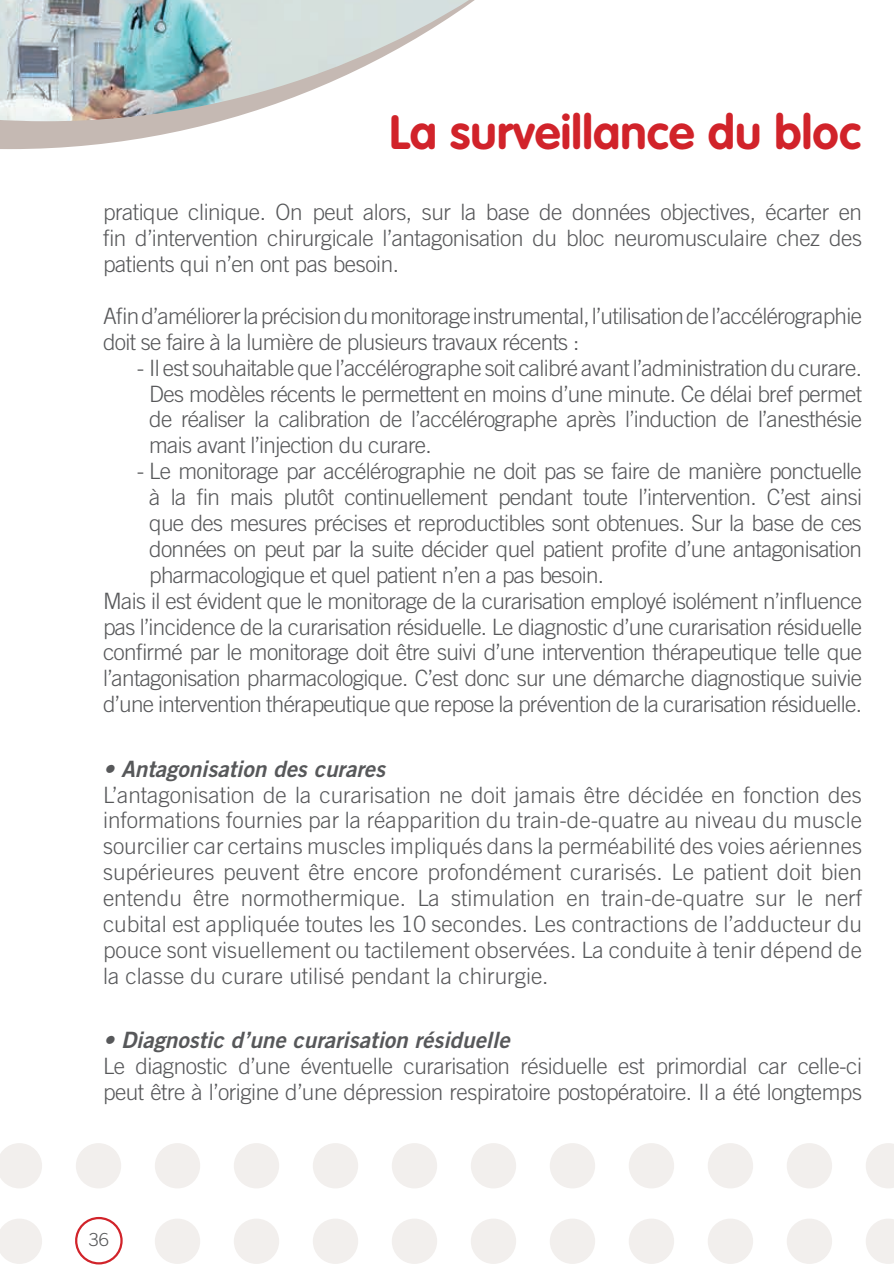
<style>
.page{position:relative;width:894px;height:1276px;background:#fff}
.page>*{position:absolute;margin:0;border:0;box-sizing:border-box;transform-origin:0 0}
.t1{font:700 47.25px "VAG Rounded Std";letter-spacing:.005em;color:#d1232a}
.t2{font:300 22.5px/25.9px "Trade Gothic LT Std";letter-spacing:-.03em;color:#57585a;text-align:justify}
.t3{font:22.5px "Trade Gothic LT Std Bd 2 Obl";color:#57585a}
.t4{font:300 18px "Trade Gothic LT Std";color:#57585a}
</style>
<div class="page">
<svg style="left:76px;top:1143px;width:817px;height:121px"></svg>
<svg style="left:0;top:1143px;width:42px;height:121px"></svg>
<svg style="left:75px;top:1217px;width:48px;height:47px"></svg>
<div style="left:85px;top:1233px;width:28px;height:22px;background:#fff"></div>
<svg style="left:0;top:121px;width:220px;height:28px;fill:#c5b9b3"></svg>
<img style="left:0;top:0;width:475px;height:121px">
<h1 class="t1" style="left:389px;top:105px;width:473px">La surveillance du bloc</h1>
<p class="t2" style="left:103px;top:199px;width:760px">pratique clinique. On peut alors, sur la base de données objectives, écarter en fin d’intervention chirurgicale l’antagonisation du bloc neuromusculaire chez des patients qui n’en ont pas besoin.</p>
<p class="t2" style="left:103px;top:303px;width:760px">Afin d’améliorer la précision du monitorage instrumental, l’utilisation de l’accélérographie doit se faire à la lumière de plusieurs travaux récents :</p>
<p class="t2" style="left:149px;top:354px;width:714px;text-indent:-12px">- Il est souhaitable que l’accélérographe soit calibré avant l’administration du curare.<br>Des modèles récents le permettent en moins d’une minute. Ce délai bref permet de réaliser la calibration de l’accélérographe après l’induction de l’anesthésie mais avant l’injection du curare.</p>
<p class="t2" style="left:137px;top:458px;width:726px">- Le monitorage par accélérographie ne doit pas se faire de manière ponctuelle</p>
<p class="t2" style="left:149px;top:484px;width:714px">à la fin mais plutôt continuellement pendant toute l’intervention. C’est ainsi</p>
<p class="t2" style="left:149px;top:510px;width:713px">que des mesures précises et reproductibles sont obtenues. Sur la base de ces</p>
<p class="t2" style="left:149px;top:536px;width:713px">données on peut par la suite décider quel patient profite d’une antagonisation</p>
<p class="t2" style="left:149px;top:561px;width:456px">pharmacologique et quel patient n’en a pas besoin.</p>
<p class="t2" style="left:103px;top:587px;width:760px">Mais il est évident que le monitorage de la curarisation employé isolément n’influence</p>
<p class="t2" style="left:103px;top:613px;width:760px">pas l’incidence de la curarisation résiduelle. Le diagnostic d’une curarisation résiduelle</p>
<p class="t2" style="left:103px;top:639px;width:760px">confirmé par le monitorage doit être suivi d’une intervention thérapeutique telle que</p>
<p class="t2" style="left:103px;top:665px;width:760px">l’antagonisation pharmacologique. C’est donc sur une démarche diagnostique suivie</p>
<p class="t2" style="left:103px;top:691px;width:760px">d’une intervention thérapeutique que repose la prévention de la curarisation résiduelle.</p>
<p class="t3" style="left:103px;top:755px;width:283px">• Antagonisation des curares</p>
<p class="t2" style="left:103px;top:781px;width:760px">L’antagonisation de la curarisation ne doit jamais être décidée en fonction des informations fournies par la réapparition du train-de-quatre au niveau du muscle sourcilier car certains muscles impliqués dans la perméabilité des voies aériennes supérieures peuvent être encore profondément curarisés. Le patient doit bien entendu être normothermique. La stimulation en train-de-quatre sur le nerf cubital est appliquée toutes les 10 secondes. Les contractions de l’adducteur du pouce sont visuellement ou tactilement observées. La conduite à tenir dépend de la classe du curare utilisé pendant la chirurgie.</p>
<p class="t3" style="left:103px;top:1026px;width:408px">• Diagnostic d’une curarisation résiduelle</p>
<p class="t2" style="left:103px;top:1053px;width:760px">Le diagnostic d’une éventuelle curarisation résiduelle est primordial car celle-ci peut être à l’origine d’une dépression respiratoire postopératoire. Il a été longtemps</p>
<p class="t4" style="left:89px;top:1229px;width:22px">36</p>
</div>
